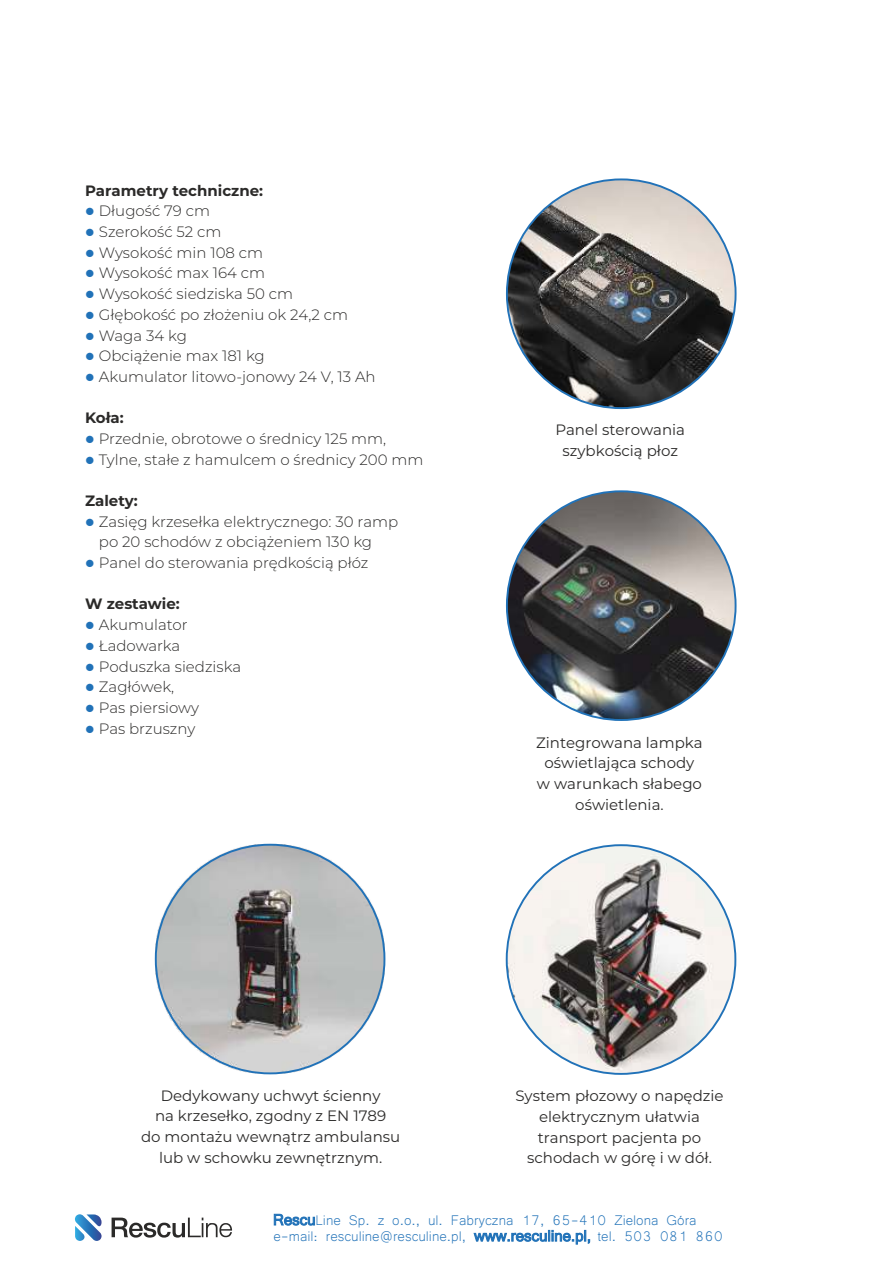
<style>
.page{position:relative;width:893px;height:1263px;background:#fff}
.page>*{position:absolute;margin:0;border:0;box-sizing:border-box;transform-origin:0 0}
.t1{font:18px/15.9px "Microsoft Yi Baiti";color:#2172b8}
.t2{font:300 15px/20.7px "Montserrat";color:#2b2a29}
.t3{font:15px/20.7px "Montserrat";color:#2b2a29;text-align:center}
.t4{font:700 15px "Montserrat";color:#2b2a29}
.s1{color:#2172b8}
.s2{font-family:"Microsoft Sans Serif";font-size:15px}
</style>
<div class="page">
<img style="left:156px;top:845px;width:228px;height:228px">
<svg style="left:75px;top:1214px;width:27px;height:27px"></svg>
<svg style="left:112px;top:1217px;width:120px;height:20px"></svg>
<img style="left:507px;top:179px;width:229px;height:229px;border-radius:50%">
<img style="left:507px;top:845px;width:228px;height:229px;border-radius:50%">
<img style="left:507px;top:491px;width:229px;height:229px;border-radius:50%">
<p class="t4" style="left:85px;top:181px;width:179px">Parametry techniczne:</p>
<p class="t2" style="left:85px;top:201px;width:126px"><span class="s1">●</span> Długość 79 cm</p>
<p class="t2" style="left:85px;top:221px;width:138px"><span class="s1">●</span> Szerokość 52 cm</p>
<p class="t2" style="left:85px;top:242px;width:180px"><span class="s1">●</span> Wysokość min 108 cm</p>
<p class="t2" style="left:85px;top:263px;width:182px"><span class="s1">●</span> Wysokość max 164 cm</p>
<p class="t2" style="left:85px;top:283px;width:209px"><span class="s1">●</span> Wysokość siedziska 50 cm</p>
<p class="t2" style="left:85px;top:304px;width:265px"><span class="s1">●</span> Głębokość po złożeniu ok 24,2 cm</p>
<p class="t2" style="left:85px;top:325px;width:103px"><span class="s1">●</span> Waga 34 kg</p>
<p class="t2" style="left:85px;top:345px;width:181px"><span class="s1">●</span> Obciążenie max 181 kg</p>
<p class="t2" style="left:85px;top:366px;width:292px"><span class="s1">●</span> Akumulator litowo-jonowy 24 V, 13 Ah</p>
<p class="t4" style="left:85px;top:409px;width:40px">Koła:</p>
<p class="t2" style="left:85px;top:428px;width:302px"><span class="s1">●</span> Przednie, obrotowe o średnicy 125 mm,</p>
<p class="t2" style="left:85px;top:449px;width:340px"><span class="s1">●</span> Tylne, stałe z hamulcem o średnicy 200 mm</p>
<p class="t4" style="left:85px;top:491px;width:54px">Zalety:</p>
<p class="t2" style="left:99px;top:511px;width:301px;text-indent:-14px"><span class="s1">●</span> Zasięg krzesełka elektrycznego: 30 ramp po 20 schodów z obciążeniem 130 kg</p>
<p class="t2" style="left:85px;top:552px;width:285px"><span class="s1">●</span> Panel do sterowania prędkością płóz</p>
<p class="t4" style="left:85px;top:595px;width:96px">W zestawie:</p>
<p class="t2" style="left:85px;top:614px;width:104px"><span class="s1">●</span> Akumulator</p>
<p class="t2" style="left:85px;top:635px;width:97px"><span class="s1">●</span> Ładowarka</p>
<p class="t2" style="left:85px;top:656px;width:157px"><span class="s1">●</span> Poduszka siedziska</p>
<p class="t2" style="left:85px;top:676px;width:91px"><span class="s1">●</span> Zagłówek,</p>
<p class="t2" style="left:85px;top:697px;width:115px"><span class="s1">●</span> Pas piersiowy</p>
<p class="t2" style="left:85px;top:718px;width:112px"><span class="s1">●</span> Pas brzuszny</p>
<p class="t3" style="left:555px;top:420px;width:131px">Panel sterowania szybkością płoz</p>
<p class="t3" style="left:536px;top:732px;width:168px">Zintegrowana lampka oświetlająca schody w warunkach słabego oświetlenia.</p>
<p class="t3" style="left:141px;top:1085px;width:261px">Dedykowany uchwyt ścienny<br>na krzesełko, zgodny z EN 1789<br>do montażu wewnątrz ambulansu lub w schowku zewnętrznym.</p>
<p class="t3" style="left:515px;top:1085px;width:210px">System płozowy o napędzie elektrycznym ułatwia transport pacjenta po schodach w górę i w dół.</p>
<p class="t1" style="left:273px;top:1211px;width:451px"><span class="s2">Rescu</span>Line Sp. z o.o., ul. Fabryczna 17, 65-410 Zielona Góra e-mail: resculine@resculine.pl, <span class="s2">www.resculine.pl,</span> tel. 503 081 860</p>
</div>
